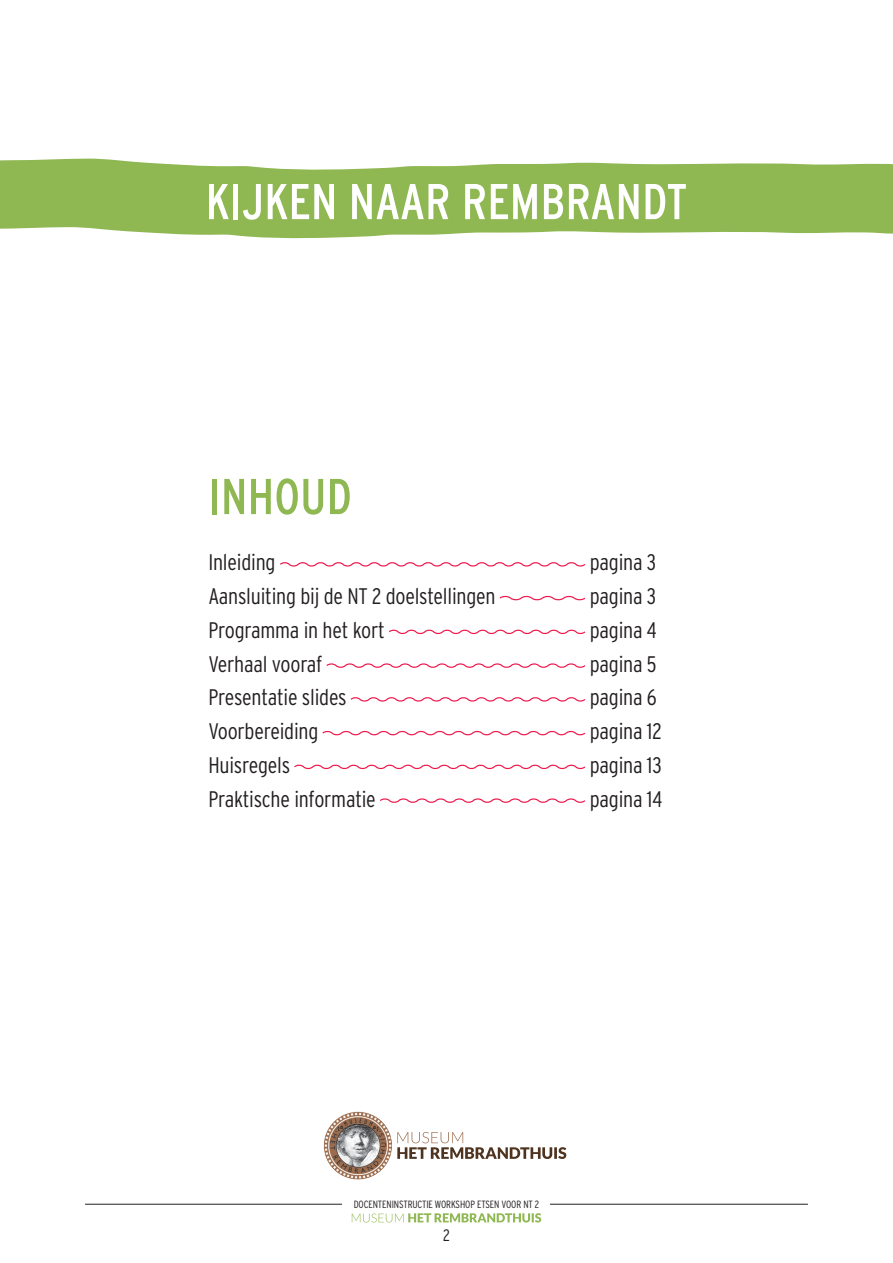
<style>
.page{position:relative;width:893px;height:1263px;background:#fff}
.page>*{position:absolute;margin:0;border:0;box-sizing:border-box;transform-origin:0 0}
.titel-pag2{font:condensed 50.25px "Interstate";color:#fff}
.kop{font:condensed 50.25px "Interstate";color:#8fb752}
.platte_tekst{font:300 condensed 22.5px "Interstate";letter-spacing:-.01em;color:#231f20}
.t1{font:300 condensed 16.5px "Interstate";color:#231f20}
.t2{font:300 condensed 10.5px "Interstate";letter-spacing:-.01em;color:#231f20}
</style>
<div class="page">
<hr style="left:85px;top:1204px;width:723px;height:1px;background:#231f20">
<div style="left:343px;top:1199px;width:207px;height:45px;background:#fff"></div>
<svg style="left:352px;top:1213px;width:189px;height:9px"></svg>
<svg style="left:0;top:158px;width:893px;height:81px;background:#a0c26c"></svg>
<svg style="left:280px;top:562px;width:306px;height:5px"></svg>
<svg style="left:499px;top:595px;width:87px;height:6px"></svg>
<svg style="left:389px;top:629px;width:197px;height:6px"></svg>
<svg style="left:326px;top:663px;width:260px;height:5px"></svg>
<svg style="left:350px;top:697px;width:236px;height:5px"></svg>
<svg style="left:322px;top:730px;width:264px;height:6px"></svg>
<svg style="left:294px;top:764px;width:292px;height:6px"></svg>
<svg style="left:380px;top:798px;width:206px;height:5px"></svg>
<img style="left:324px;top:1111px;width:68px;height:69px;border-radius:34px">
<svg style="left:397px;top:1132px;width:169px;height:27px"></svg>
<p class="titel-pag2" style="left:205px;top:173px;width:483px">KIJKEN NAAR REMBRANDT</p>
<p class="kop" style="left:208px;top:468px;width:145px">INHOUD</p>
<p class="platte_tekst" style="left:208px;top:550px;width:69px">Inleiding</p>
<p class="platte_tekst" style="left:590px;top:550px;width:68px">pagina 3</p>
<p class="platte_tekst" style="left:208px;top:583px;width:289px">Aansluiting bij de NT 2 doelstellingen</p>
<p class="platte_tekst" style="left:590px;top:583px;width:68px">pagina 3</p>
<p class="platte_tekst" style="left:208px;top:617px;width:178px">Programma in het kort</p>
<p class="platte_tekst" style="left:590px;top:617px;width:69px">pagina 4</p>
<p class="platte_tekst" style="left:208px;top:651px;width:116px">Verhaal vooraf</p>
<p class="platte_tekst" style="left:590px;top:651px;width:68px">pagina 5</p>
<p class="platte_tekst" style="left:208px;top:685px;width:140px">Presentatie slides</p>
<p class="platte_tekst" style="left:590px;top:685px;width:68px">pagina 6</p>
<p class="platte_tekst" style="left:208px;top:718px;width:112px">Voorbereiding</p>
<p class="platte_tekst" style="left:590px;top:718px;width:73px">pagina 12</p>
<p class="platte_tekst" style="left:208px;top:752px;width:83px">Huisregels</p>
<p class="platte_tekst" style="left:590px;top:752px;width:73px">pagina 13</p>
<p class="platte_tekst" style="left:208px;top:786px;width:169px">Praktische informatie</p>
<p class="platte_tekst" style="left:590px;top:786px;width:74px">pagina 14</p>
<p class="t2" style="left:354px;top:1198px;width:187px">DOCENTENINSTRUCTIE WORKSHOP ETSEN VOOR NT 2</p>
<p class="t1" style="left:443px;top:1226px;width:8px">2</p>
</div>
